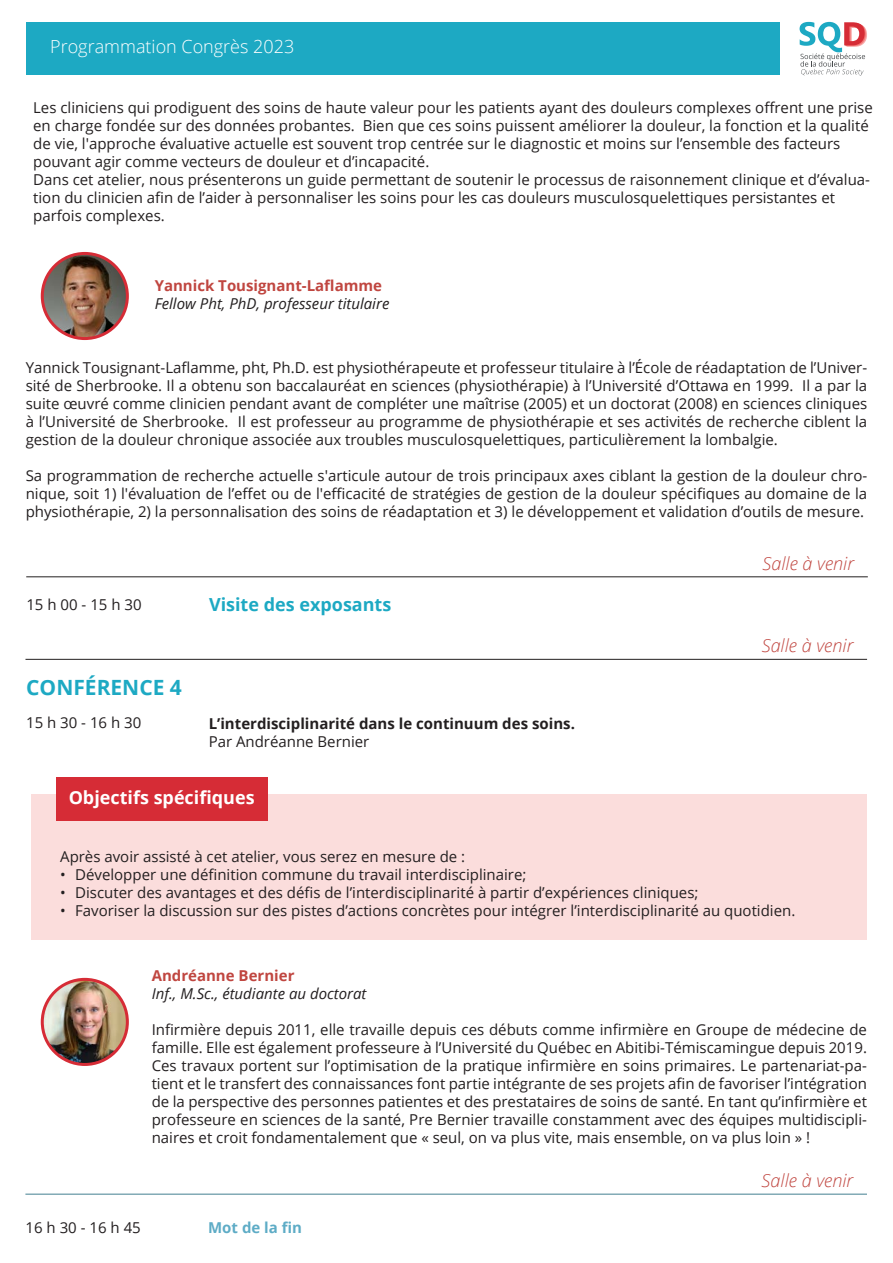
<style>
.page{position:relative;width:893px;height:1263px;background:#fff}
.page>*{position:absolute;margin:0;border:0;box-sizing:border-box;transform-origin:0 0}
.t1{font:700 21px "Open Sans";color:#1da9c3}
.t2{font:italic 300 18px "Open Sans";color:#c04640}
.t3{font:300 18px "Open Sans";color:#fff}
.t4{font:700 18px "Open Sans";color:#fff}
.t5{font:700 18px "Open Sans";color:#1da9c3}
.t6{font:15px/18px "Open Sans";color:#231f20;text-align:justify}
.t7{font:italic 15px "Open Sans";color:#231f20}
.t8{font:700 15px "Open Sans";color:#231f20}
.t9{font:700 15px "Open Sans";color:#c04640}
.t10{font:700 15px "Open Sans";color:#5eacc6}
</style>
<div class="page">
<div style="left:32px;top:794px;width:835px;height:146px;background:#fbdddc"></div>
<hr style="left:26px;top:576px;width:842px;height:1px;background:#231f20">
<hr style="left:26px;top:659px;width:841px;height:1px;background:#231f20">
<hr style="left:25px;top:1194px;width:842px;height:1px;background:#437f91">
<div style="left:56px;top:777px;width:212px;height:44px;background:#d62c36"></div>
<img style="left:43px;top:980px;width:84px;height:84px;border-radius:42px">
<div style="left:41px;top:978px;width:88px;height:88px;border:3px solid #d62c36;border-radius:50%"></div>
<img style="left:43px;top:254px;width:84px;height:84px;border-radius:42px">
<div style="left:41px;top:252px;width:88px;height:88px;border:3px solid #d62c36;border-radius:50%"></div>
<div style="left:26px;top:22px;width:753px;height:52px;background:#1da9c3"></div>
<svg style="left:800px;top:22px;width:67px;height:54px"></svg>
<p class="t3" style="left:50px;top:34px;width:246px">Programmation Congrès 2023</p>
<p class="t6" style="left:33px;top:98px;width:841px;text-align:left">Les cliniciens qui prodiguent des soins de haute valeur pour les patients ayant des douleurs complexes offrent une prise en charge fondée sur des données probantes. Bien que ces soins puissent améliorer la douleur, la fonction et la qualité de vie, l'approche évaluative actuelle est souvent trop centrée sur le diagnostic et moins sur l’ensemble des facteurs pouvant agir comme vecteurs de douleur et d’incapacité.<br>Dans cet atelier, nous présenterons un guide permettant de soutenir le processus de raisonnement clinique et d’évalua&shy;tion du clinicien afin de l’aider à personnaliser les soins pour les cas douleurs musculosquelettiques persistantes et parfois complexes.</p>
<p class="t9" style="left:155px;top:275px;width:229px">Yannick Tousignant-Laflamme</p>
<p class="t7" style="left:155px;top:293px;width:236px">Fellow Pht, PhD, professeur titulaire</p>
<p class="t6" style="left:26px;top:358px;width:843px">Yannick Tousignant-Laflamme, pht, Ph.D. est physiothérapeute et professeur titulaire à l’École de réadaptation de l’Univer&shy;sité de Sherbrooke. Il a obtenu son baccalauréat en sciences (physiothérapie) à l’Université d’Ottawa en 1999. Il a par la suite œuvré comme clinicien pendant avant de compléter une maîtrise (2005) et un doctorat (2008) en sciences cliniques à l’Université de Sherbrooke. Il est professeur au programme de physiothérapie et ses activités de recherche ciblent la gestion de la douleur chronique associée aux troubles musculosquelettiques, particulièrement la lombalgie.</p>
<p class="t6" style="left:26px;top:466px;width:843px">Sa programmation de recherche actuelle s'articule autour de trois principaux axes ciblant la gestion de la douleur chro&shy;nique, soit 1) l'évaluation de l’effet ou de l'efficacité de stratégies de gestion de la douleur spécifiques au domaine de la physiothérapie, 2) la personnalisation des soins de réadaptation et 3) le développement et validation d’outils de mesure.</p>
<p class="t6" style="left:26px;top:595px;width:117px">15 h 00 - 15 h 30</p>
<p class="t5" style="left:209px;top:591px;width:184px">Visite des exposants</p>
<h1 class="t1" style="left:26px;top:672px;width:157px">CONFÉRENCE 4</h1>
<p class="t6" style="left:26px;top:713px;width:117px">15 h 30 - 16 h 30</p>
<p class="t8" style="left:209px;top:713px;width:368px">L’interdisciplinarité dans le continuum des soins.</p>
<p class="t6" style="left:209px;top:732px;width:162px">Par Andréanne Bernier</p>
<p class="t4" style="left:69px;top:785px;width:187px">Objectifs spécifiques</p>
<p class="t2" style="left:762px;top:551px;width:93px">Salle à venir</p>
<p class="t2" style="left:762px;top:633px;width:93px">Salle à venir</p>
<p class="t6" style="left:60px;top:847px;width:407px">Après avoir assisté à cet atelier, vous serez en mesure de :</p>
<p class="t6" style="left:60px;top:865px;width:468px">• Développer une définition commune du travail interdisciplinaire;</p>
<p class="t6" style="left:60px;top:883px;width:640px">• Discuter des avantages et des défis de l’interdisciplinarité à partir d’expériences cliniques;</p>
<p class="t6" style="left:60px;top:901px;width:737px">• Favoriser la discussion sur des pistes d’actions concrètes pour intégrer l’interdisciplinarité au quotidien.</p>
<p class="t9" style="left:152px;top:965px;width:144px">Andréanne Bernier</p>
<p class="t7" style="left:152px;top:983px;width:216px">Inf., M.Sc., étudiante au doctorat</p>
<p class="t6" style="left:152px;top:1020px;width:717px">Infirmière depuis 2011, elle travaille depuis ces débuts comme infirmière en Groupe de médecine de famille. Elle est également professeure à l’Université du Québec en Abitibi-Témiscamingue depuis 2019.<br>Ces travaux portent sur l’optimisation de la pratique infirmière en soins primaires. Le partenariat-pa&shy;tient et le transfert des connaissances font partie intégrante de ses projets afin de favoriser l’intégration de la perspective des personnes patientes et des prestataires de soins de santé. En tant qu’infirmière et professeure en sciences de la santé, Pre Bernier travaille constamment avec des équipes multidiscipli&shy;naires et croit fondamentalement que « seul, on va plus vite, mais ensemble, on va plus loin » !</p>
<p class="t6" style="left:26px;top:1218px;width:117px">16 h 30 - 16 h 45</p>
<p class="t10" style="left:208px;top:1217px;width:95px">Mot de la fin</p>
<p class="t2" style="left:762px;top:1168px;width:93px">Salle à venir</p>
</div>
